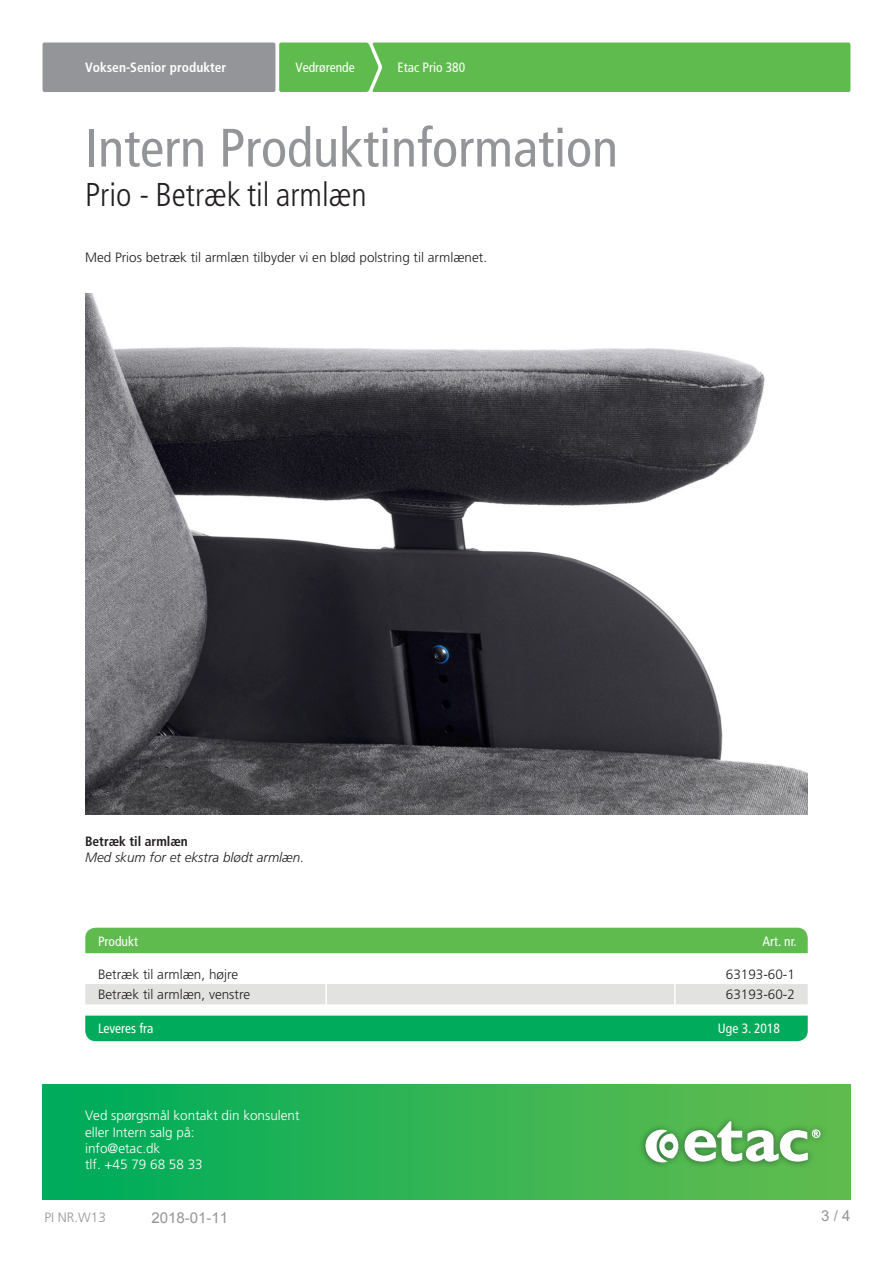
<style>
.page{position:relative;width:893px;height:1263px;background:#fff}
.page>*{position:absolute;margin:0;border:0;box-sizing:border-box;transform-origin:0 0}
.t1{font:condensed 54px "Frutiger LT Pro";color:#939598}
.t2{font:300 condensed 33px "Frutiger LT Pro";color:#231f20}
.t3{font:15px "Arial";color:#939598}
.t4{font:300 13.5px "Frutiger LT Pro";color:#231f20}
.t5{font:300 13.5px/16.2px "Frutiger LT Pro";color:#fff}
.t6{font:italic 300 13.5px/16.2px "Frutiger LT Pro";color:#231f20}
.t7{font:condensed 13.5px "Frutiger LT Pro";color:#fff}
.t8{font:700 condensed 13.5px "Frutiger LT Pro";color:#fff}
.t9{font:300 13.5px "Frutiger LT Pro";color:#939698}
.s1{font-weight:700;font-style:normal;font-stretch:condensed}
</style>
<div class="page">
<div style="left:43px;top:43px;width:232px;height:49px;background:#939598;border-radius:2px"></div>
<div style="left:279px;top:43px;width:571px;height:49px;background:#5fbb4e"></div>
<div style="left:43px;top:1084px;width:807px;height:115px;background:linear-gradient(to right,#00ac5b,#67bd4e)"></div>
<img style="left:85px;top:293px;width:723px;height:521px">
<div style="left:85px;top:928px;width:723px;height:25px;background:#5fbb4e"></div>
<div style="left:85px;top:984px;width:723px;height:20px;background:#e2e2e1"></div>
<hr style="left:325px;top:984px;width:2px;height:20px;background:#fff">
<hr style="left:674px;top:984px;width:2px;height:20px;background:#fff">
<div style="left:85px;top:1015px;width:723px;height:26px;background:#00ab5b"></div>
<div style="left:639px;top:1114px;width:188px;height:55px;background:#23432e;opacity:.4"></div>
<svg style="left:684px;top:1121px;width:136px;height:41px"></svg>
<svg style="left:645px;top:1130px;width:33px;height:32px"></svg>
<p class="t8" style="left:85px;top:60px;width:143px">Voksen-Senior produkter</p>
<p class="t7" style="left:296px;top:60px;width:61px">Vedrørende</p>
<p class="t7" style="left:398px;top:60px;width:69px">Etac Prio 380</p>
<p class="t1" style="left:85px;top:116px;width:535px">Intern Produktinformation</p>
<p class="t2" style="left:85px;top:176px;width:283px">Prio - Betræk til armlæn</p>
<p class="t4" style="left:85px;top:249px;width:404px">Med Prios betræk til armlæn tilbyder vi en blød polstring til armlænet.</p>
<p class="t6" style="left:85px;top:833px;width:221px"><span class="s1">Betræk til armlæn<br></span>Med skum for et ekstra blødt armlæn.</p>
<p class="t7" style="left:98px;top:933px;width:41px">Produkt</p>
<p class="t7" style="left:762px;top:933px;width:36px">Art. nr.</p>
<p class="t4" style="left:98px;top:966px;width:142px">Betræk til armlæn, højre</p>
<p class="t4" style="left:726px;top:966px;width:71px">63193-60-1</p>
<p class="t4" style="left:98px;top:987px;width:154px">Betræk til armlæn, venstre</p>
<p class="t4" style="left:726px;top:987px;width:71px">63193-60-2</p>
<p class="t7" style="left:718px;top:1021px;width:64px">Uge 3. 2018</p>
<p class="t5" style="left:85px;top:1108px;width:216px">Ved spørgsmål kontakt din konsulent eller Intern salg på:<br>info@etac.dk<br>tlf. +45 79 68 58 33</p>
<p class="t9" style="left:44px;top:1209px;width:63px">PI NR.W13</p>
<p class="t3" style="left:152px;top:1208px;width:78px">2018-01-11</p>
<p class="t3" style="left:821px;top:1205px;width:31px">3 / 4</p>
</div>
